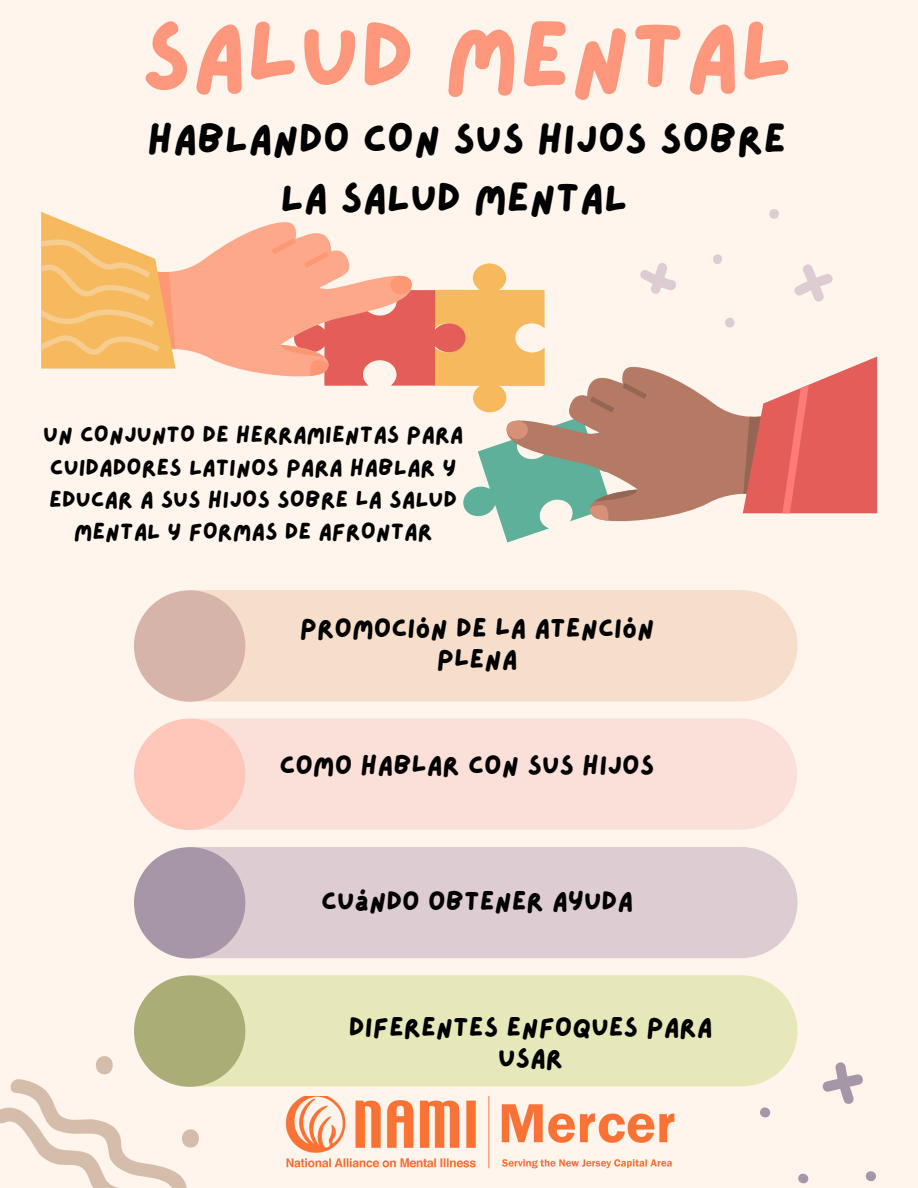
<style>
.page{position:relative;width:918px;height:1188px;background:#fff5ed}
.page>*{position:absolute;margin:0;border:0;box-sizing:border-box;transform-origin:0 0}
.t1{font:94.5px "Lazydog";color:#fe977c}
.t2{font:41.55px/58.1px "Lazydog";color:#000}
.t3{font:27.3px/31.2px "Lazydog";color:#000;text-align:center}
.t4{font:23.4px/32.4px "Lazydog";color:#000;text-align:center}
</style>
<div class="page">
<svg style="left:176px;top:222px;width:151px;height:153px;fill:#fda88b"></svg>
<svg style="left:41px;top:212px;width:135px;height:157px"></svg>
<svg style="left:647px;top:382px;width:167px;height:138px;fill:#b57a65"></svg>
<svg style="left:271px;top:238px;width:376px;height:305px"></svg>
<svg style="left:743px;top:357px;width:134px;height:156px;background:#e36b66"></svg>
<div style="left:197px;top:590px;width:601px;height:111px;background:#f6deca"></div>
<div style="left:190px;top:718px;width:607px;height:112px;background:#fae0d8"></div>
<div style="left:197px;top:847px;width:601px;height:111px;background:#ddccd1"></div>
<svg style="left:0;top:1048px;width:199px;height:140px"></svg>
<div style="left:197px;top:975px;width:601px;height:112px;background:#e6e8ba"></div>
<svg style="left:715px;top:1047px;width:161px;height:137px"></svg>
<svg style="left:636px;top:209px;width:211px;height:173px"></svg>
<div style="left:134px;top:719px;width:111px;height:111px;background:#ffc7b9;border-radius:50%"></div>
<div style="left:134px;top:590px;width:111px;height:112px;background:#d6b4aa;border-radius:50%"></div>
<div style="left:134px;top:975px;width:111px;height:112px;background:#abad76;border-radius:50%"></div>
<div style="left:134px;top:847px;width:111px;height:112px;background:#a796a8;border-radius:50%"></div>
<img style="left:285px;top:1096px;width:390px;height:72px">
<h1 class="t1" style="left:141px;top:10px;width:654px">SALUD MENTAL</h1>
<h2 class="t2" style="left:280px;top:112px;width:507px;text-indent:-133px">HABLANDO CON SUS HIJOS SOBRE<br>LA SALUD MENTAL</h2>
<p class="t4" style="left:43px;top:420px;width:422px">UN CONJUNTO DE HERRAMIENTAS PARA<br>CUIDADORES LATINOS PARA HABLAR Y<br>EDUCAR A SUS HIJOS SOBRE LA SALUD<br>MENTAL Y FORMAS DE AFRONTAR</p>
<p class="t3" style="left:300px;top:613px;width:356px">PROMOCIÓN DE LA ATENCIÓN<br>PLENA</p>
<p class="t3" style="left:279px;top:750px;width:377px">COMO HABLAR CON SUS HIJOS</p>
<p class="t3" style="left:321px;top:887px;width:314px">CUÁNDO OBTENER AYUDA</p>
<p class="t3" style="left:349px;top:1013px;width:365px">DIFERENTES ENFOQUES PARA<br>USAR</p>
</div>
